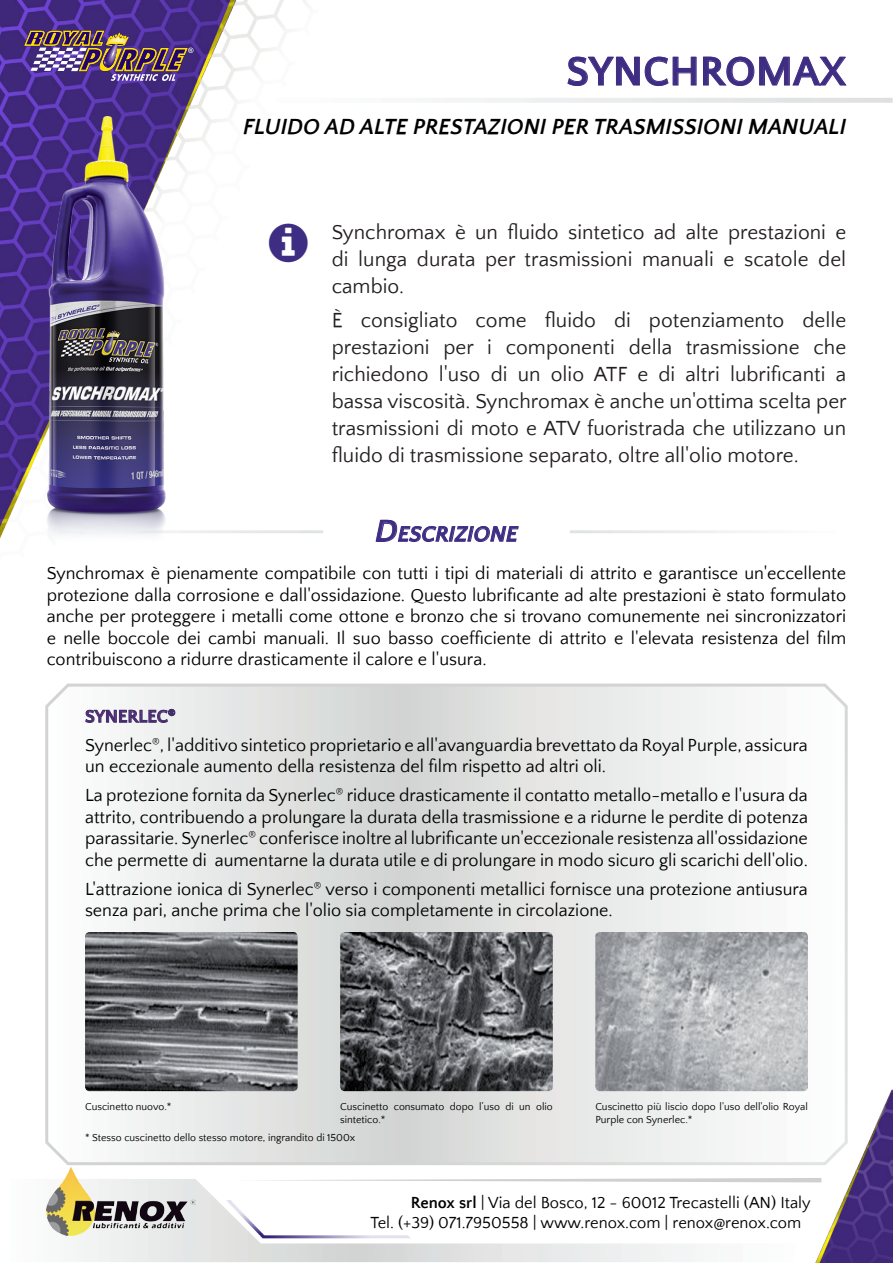
<style>
.page{position:relative;width:893px;height:1263px;background:#fff}
.page>*{position:absolute;margin:0;border:0;box-sizing:border-box;transform-origin:0 0}
.t1{font:700 42px "Quattrocento Sans";color:#3f2d83}
.t2{font:italic 700 22.5px "Quattrocento Sans";color:#000}
.t3{font:italic 700 22.05px "Quattrocento Sans";color:#3f2d83}
.t4{font:21px/27px "Quattrocento Sans";color:#231f20;text-align:justify}
.t5{font:18px/21.6px "Quattrocento Sans";color:#000}
.t6{font:16.5px/19.8px "Quattrocento Sans";color:#000}
.t7{font:10.5px/12.6px "Quattrocento Sans";color:#000}
.s1{font-size:31.5px}
.s2{font-weight:700;color:#502872}
.s3{font-weight:700}
</style>
<div class="page">
<svg style="left:46px;top:1180px;width:753px;height:82px"></svg>
<svg style="left:235px;top:1178px;width:580px;height:4px"></svg>
<img style="left:47px;top:1167px;width:149px;height:69px">
<svg style="left:445px;top:98px;width:448px;height:5px"></svg>
<img style="left:815px;top:1089px;width:78px;height:174px">
<img style="left:226px;top:1201px;width:188px;height:39px">
<svg style="left:570px;top:530px;width:184px;height:3px"></svg>
<img style="left:0;top:0;width:323px;height:539px">
<svg style="left:376px;top:520px;width:143px;height:22px"></svg>
<svg style="left:45px;top:683px;width:804px;height:484px"></svg>
<svg style="left:85px;top:709px;width:90px;height:14px"></svg>
<img style="left:47px;top:117px;width:119px;height:422px">
<svg style="left:568px;top:57px;width:128px;height:29px"></svg>
<svg style="left:703px;top:57px;width:143px;height:29px"></svg>
<img style="left:85px;top:932px;width:213px;height:159px">
<img style="left:340px;top:932px;width:213px;height:159px">
<img style="left:595px;top:932px;width:213px;height:159px">
<svg style="left:23px;top:30px;width:170px;height:51px;background:#6f5578"></svg>
<svg style="left:269px;top:223px;width:39px;height:39px"></svg>
<h1 class="t1" style="left:566px;top:49px;width:281px">SYNCHROMAX</h1>
<p class="t2" style="left:243px;top:115px;width:605px">FLUIDO AD ALTE PRESTAZIONI PER TRASMISSIONI MANUALI</p>
<p class="t4" style="left:332px;top:219px;width:516px">Synchromax è un fluido sintetico ad alte prestazioni e di lunga durata per trasmissioni manuali e scatole del cambio.</p>
<p class="t4" style="left:332px;top:307px;width:516px">È consigliato come fluido di potenziamento delle prestazioni per i componenti della trasmissione che richiedono l'uso di un olio ATF e di altri lubrificanti a bassa viscosità. Synchromax è anche un'ottima scelta per trasmissioni di moto e ATV fuoristrada che utilizzano un fluido di trasmissione separato, oltre all'olio motore.</p>
<p class="t3" style="left:375px;top:522px;width:144px"><span class="s1">D</span>ESCRIZIONE</p>
<p class="t5" style="left:47px;top:563px;width:801px;text-align:justify">Synchromax è pienamente compatibile con tutti i tipi di materiali di attrito e garantisce un'eccellente protezione dalla corrosione e dall'ossidazione. Questo lubrificante ad alte prestazioni è stato formulato anche per proteggere i metalli come ottone e bronzo che si trovano comunemente nei sincronizzatori e nelle boccole dei cambi manuali. Il suo basso coefficiente di attrito e l'elevata resistenza del film contribuiscono a ridurre drasticamente il calore e l'usura.</p>
<p class="t5" style="left:85px;top:703px;width:724px;line-height:28.7px"><span class="s2">SYNERLEC</span><sup>®<br></sup>Synerlec<sup>®</sup>, l'additivo sintetico proprietario e all'avanguardia brevettato da Royal Purple, assicura</p>
<p class="t5" style="left:85px;top:753px;width:724px;line-height:28.7px">un eccezionale aumento della resistenza del film rispetto ad altri oli.<br>La protezione fornita da Synerlec<sup>®</sup> riduce drasticamente il contatto metallo-metallo e l'usura da</p>
<p class="t5" style="left:85px;top:806px;width:724px;text-align:justify">attrito, contribuendo a prolungare la durata della trasmissione e a ridurne le perdite di potenza parassitarie. Synerlec<sup>®</sup> conferisce inoltre al lubrificante un'eccezionale resistenza all'ossidazione che permette di aumentarne la durata utile e di prolungare in modo sicuro gli scarichi dell'olio.</p>
<p class="t5" style="left:85px;top:878px;width:724px">L'attrazione ionica di Synerlec<sup>®</sup> verso i componenti metallici fornisce una protezione antiusura senza pari, anche prima che l'olio sia completamente in circolazione.</p>
<p class="t7" style="left:85px;top:1101px;width:88px">Cuscinetto nuovo.*</p>
<p class="t7" style="left:340px;top:1101px;width:214px">Cuscinetto consumato dopo l’uso di un olio sintetico.*</p>
<p class="t7" style="left:595px;top:1101px;width:214px">Cuscinetto più liscio dopo l'uso dell'olio Royal<br>Purple con Synerlec.*</p>
<p class="t7" style="left:85px;top:1132px;width:272px">* Stesso cuscinetto dello stesso motore, ingrandito di 1500x</p>
<p class="t6" style="left:370px;top:1193px;width:442px;text-indent:40px"><span class="s3">Renox srl</span> | Via del Bosco, 12 - 60012 Trecastelli (AN) Italy<br>Tel. (+39) 071.7950558 | www.renox.com | renox@renox.com</p>
</div>
